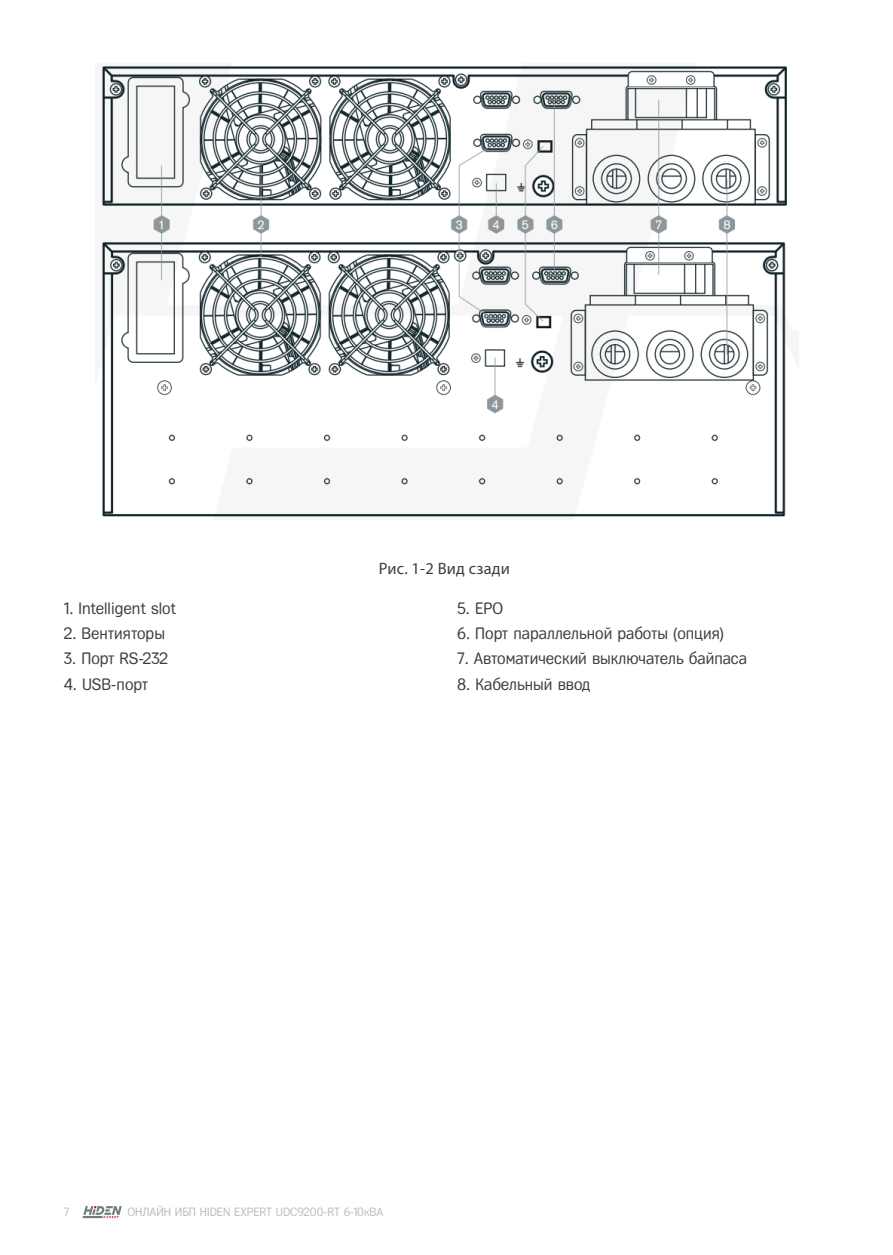
<style>
.page{position:relative;width:893px;height:1255px;background:#fff}
.page>*{position:absolute;margin:0;border:0;box-sizing:border-box;transform-origin:0 0}
.Стиль_абзаца_3{font:16.5px "Fregat";color:#3e3e3f}
.Стиль_абзаца_3-2{font:16.5px "Myriad Pro";letter-spacing:.01em;color:#3e3e3f}
.t1{font:12px "Fregat";color:#bcbdc0}
</style>
<div class="page">
<svg style="left:82px;top:1206px;width:40px;height:12px"></svg>
<img style="left:102px;top:66px;width:685px;height:451px">
<p class="Стиль_абзаца_3" style="left:64px;top:599px;width:114px">1. Intelligent slot</p>
<p class="Стиль_абзаца_3" style="left:64px;top:624px;width:103px">2. Вентияторы</p>
<p class="Стиль_абзаца_3" style="left:64px;top:649px;width:106px">3. Порт RS-232</p>
<p class="Стиль_абзаца_3" style="left:64px;top:674px;width:86px">4. USB-порт</p>
<p class="Стиль_абзаца_3-2" style="left:379px;top:558px;width:133px">Рис. 1-2 Вид сзади</p>
<p class="Стиль_абзаца_3" style="left:457px;top:599px;width:48px">5. ЕРО</p>
<p class="Стиль_абзаца_3" style="left:457px;top:624px;width:268px">6. Порт параллельной работы (опция)</p>
<p class="Стиль_абзаца_3" style="left:457px;top:649px;width:291px">7. Автоматический выключатель байпаса</p>
<p class="Стиль_абзаца_3" style="left:457px;top:674px;width:135px">8. Кабельный ввод</p>
<p class="t1" style="left:64px;top:1204px;width:7px">7</p>
<p class="t1" style="left:128px;top:1205px;width:257px">ОНЛАЙН ИБП HIDEN EXPERT UDC9200-RT 6-10кВА</p>
</div>
